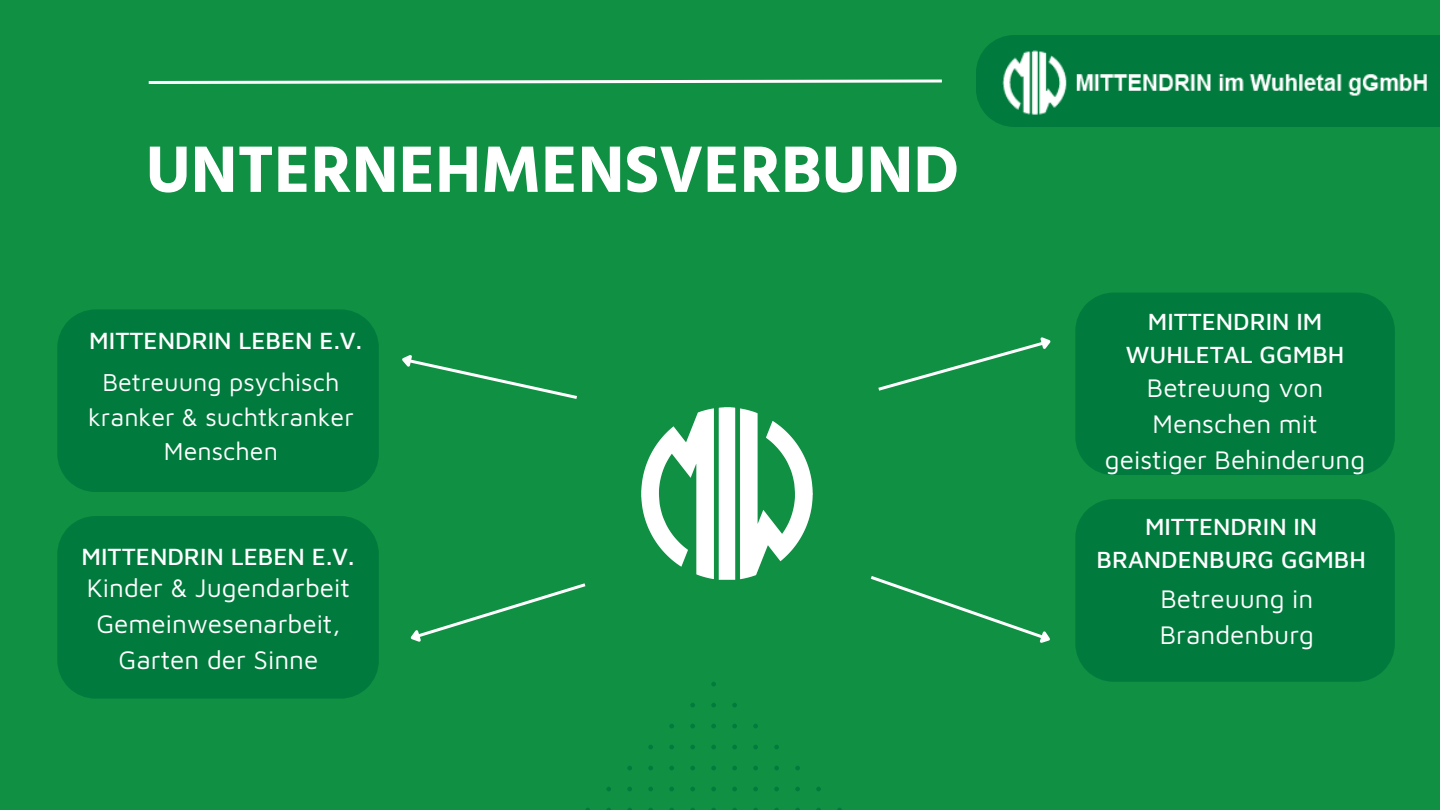
<style>
.page{position:relative;width:1440px;height:810px;background:#0f9043}
.page>*{position:absolute;margin:0;border:0;box-sizing:border-box;transform-origin:0 0}
.t1{font:700 67.2px "Hind Guntur";color:#fff}
.t2{font:26.1px/36px "Maven Pro";color:#fff;text-align:center}
.t3{font:25.1px/34.5px "Maven Pro";color:#fff;text-align:center}
.t4{font:500 24.1px "Maven Pro";color:#fff}
.t5{font:500 24px/33px "Maven Pro";color:#fff;text-align:center}
</style>
<div class="page">
<div style="left:976px;top:35px;width:464px;height:92px;background:#007b3d"></div>
<svg style="left:148px;top:79px;width:794px;height:5px"></svg>
<svg style="left:402px;top:355px;width:175px;height:44px"></svg>
<svg style="left:410px;top:583px;width:176px;height:59px"></svg>
<svg style="left:878px;top:337px;width:173px;height:54px"></svg>
<svg style="left:870px;top:576px;width:180px;height:67px"></svg>
<div style="left:57px;top:309px;width:322px;height:183px;background:#007b3d"></div>
<div style="left:57px;top:516px;width:322px;height:183px;background:#007b3d"></div>
<div style="left:1075px;top:293px;width:320px;height:182px;background:#007b3d"></div>
<div style="left:1075px;top:499px;width:320px;height:183px;background:#007b3d"></div>
<svg style="left:816px;top:787px;width:5px;height:4px"></svg>
<svg style="left:795px;top:787px;width:5px;height:4px"></svg>
<svg style="left:774px;top:787px;width:5px;height:4px"></svg>
<svg style="left:753px;top:787px;width:5px;height:4px"></svg>
<svg style="left:732px;top:787px;width:5px;height:4px"></svg>
<svg style="left:711px;top:787px;width:5px;height:4px"></svg>
<svg style="left:690px;top:787px;width:5px;height:4px"></svg>
<svg style="left:669px;top:787px;width:5px;height:4px"></svg>
<svg style="left:648px;top:787px;width:5px;height:4px"></svg>
<svg style="left:627px;top:787px;width:5px;height:4px"></svg>
<svg style="left:606px;top:787px;width:5px;height:4px"></svg>
<svg style="left:795px;top:766px;width:5px;height:4px"></svg>
<svg style="left:774px;top:766px;width:5px;height:4px"></svg>
<svg style="left:753px;top:766px;width:5px;height:4px"></svg>
<svg style="left:732px;top:766px;width:5px;height:4px"></svg>
<svg style="left:711px;top:766px;width:5px;height:4px"></svg>
<svg style="left:690px;top:766px;width:5px;height:4px"></svg>
<svg style="left:669px;top:766px;width:5px;height:4px"></svg>
<svg style="left:648px;top:766px;width:5px;height:4px"></svg>
<svg style="left:627px;top:766px;width:5px;height:4px"></svg>
<svg style="left:774px;top:745px;width:5px;height:4px"></svg>
<svg style="left:753px;top:745px;width:5px;height:4px"></svg>
<svg style="left:732px;top:745px;width:5px;height:4px"></svg>
<svg style="left:711px;top:745px;width:5px;height:4px"></svg>
<svg style="left:690px;top:745px;width:5px;height:4px"></svg>
<svg style="left:669px;top:745px;width:5px;height:4px"></svg>
<svg style="left:648px;top:745px;width:5px;height:4px"></svg>
<svg style="left:753px;top:724px;width:5px;height:4px"></svg>
<svg style="left:732px;top:724px;width:5px;height:4px"></svg>
<svg style="left:711px;top:724px;width:5px;height:4px"></svg>
<svg style="left:690px;top:724px;width:5px;height:4px"></svg>
<svg style="left:669px;top:724px;width:5px;height:4px"></svg>
<svg style="left:732px;top:703px;width:5px;height:4px"></svg>
<svg style="left:711px;top:703px;width:5px;height:4px"></svg>
<svg style="left:690px;top:703px;width:5px;height:4px"></svg>
<svg style="left:711px;top:682px;width:5px;height:4px"></svg>
<img style="left:1001px;top:48px;width:439px;height:69px">
<img style="left:641px;top:407px;width:172px;height:173px">
<h2 class="t1" style="left:146px;top:129px;width:815px">UNTERNEHMENSVERBUND</h2>
<p class="t4" style="left:89px;top:326px;width:274px">MITTENDRIN LEBEN E.V.</p>
<p class="t3" style="left:88px;top:365px;width:267px">Betreuung psychisch kranker &amp; suchtkranker<br>Menschen</p>
<h2 class="t4" style="left:82px;top:542px;width:274px">MITTENDRIN LEBEN E.V.</h2>
<p class="t2" style="left:87px;top:569px;width:265px">Kinder &amp; Jugendarbeit<br>Gemeinwesenarbeit,<br>Garten der Sinne</p>
<h2 class="t5" style="left:1126px;top:305px;width:220px">MITTENDRIN IM<br>WUHLETAL GGMBH</h2>
<h2 class="t2" style="left:1105px;top:369px;width:262px">Betreuung von<br>Menschen mit geistiger Behinderung</h2>
<p class="t5" style="left:1097px;top:509px;width:271px">MITTENDRIN IN<br>BRANDENBURG GGMBH</p>
<p class="t2" style="left:1160px;top:580px;width:156px;text-align:left">Betreuung in<br>Brandenburg</p>
</div>
